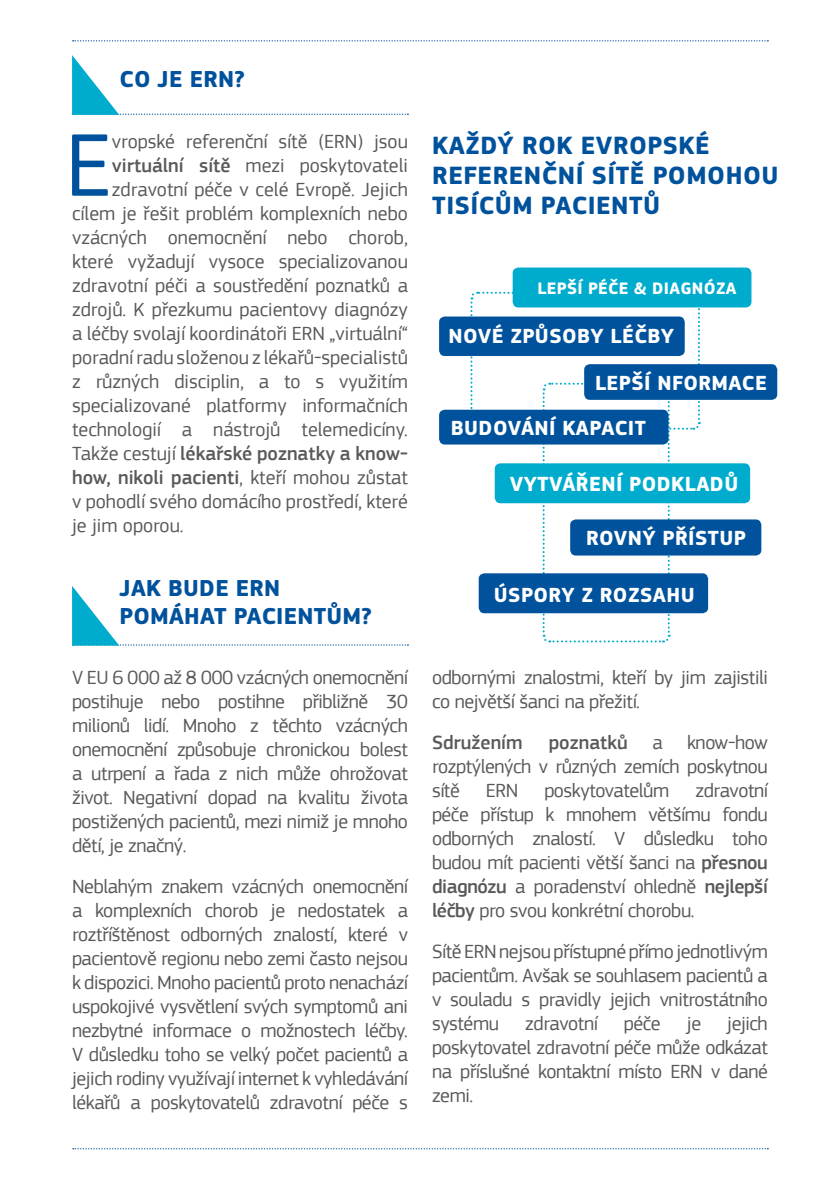
<style>
.page{position:relative;width:840px;height:1191px;background:#fff}
.page>*{position:absolute;margin:0;border:0;box-sizing:border-box;transform-origin:0 0}
.t1{font:92.4px "EC Square Sans Pro";color:#00529c}
.t2{font:700 26px/30px "EC Square Sans Pro";letter-spacing:.02em;color:#00529c}
.t3{font:700 24px/28px "EC Square Sans Pro";letter-spacing:.01em;color:#00529c}
.t4{font:700 21.2px "EC Square Sans Pro";letter-spacing:.02em;color:#fff}
.t5{font:20px/24px "EC Square Sans Pro";color:#58595b;text-align:justify}
.t6{font:20px/24px "EC Square Sans Pro";letter-spacing:-.02em;color:#58595b}
.t7{font:500 20px "EC Square Sans Pro";color:#58595b}
.t8{font:700 17.2px "EC Square Sans Pro";letter-spacing:.02em;color:#fff}
.s1{font-weight:500}
.s2{font-weight:400}
</style>
<div class="page">
<svg style="left:73px;top:40px;width:694px;height:1px"></svg>
<svg style="left:73px;top:1148px;width:694px;height:1px"></svg>
<svg style="left:72px;top:55px;width:336px;height:60px"></svg>
<svg style="left:72px;top:586px;width:336px;height:59px"></svg>
<svg style="left:469px;top:291px;width:231px;height:352px"></svg>
<div style="left:512px;top:267px;width:239px;height:40px;background:#00accd;border-radius:6px"></div>
<div style="left:584px;top:364px;width:192px;height:36px;background:#00529c;border-radius:6px"></div>
<div style="left:478px;top:573px;width:229px;height:40px;background:#00529c;border-radius:6px"></div>
<div style="left:570px;top:519px;width:191px;height:36px;background:#00529c;border-radius:6px"></div>
<div style="left:439px;top:316px;width:245px;height:40px;background:#00529c;border-radius:6px"></div>
<div style="left:494px;top:463px;width:255px;height:40px;background:#00accd;border-radius:6px"></div>
<div style="left:439px;top:410px;width:229px;height:34px;background:#00529c;border-radius:6px"></div>
<p class="t3" style="left:119px;top:66px;width:127px">CO JE ERN?</p>
<h1 class="t1" style="left:65px;top:111px;width:48px">E</h1>
<p class="t5" style="left:112px;top:129px;width:297px">vropské referenční sítě (ERN) jsou</p>
<p class="t5" style="left:112px;top:153px;width:297px"><span class="s1">virtuální sítě</span> mezi poskytovateli</p>
<p class="t5" style="left:112px;top:177px;width:297px">zdravotní péče v celé Evropě. Jejich</p>
<p class="t5" style="left:72px;top:201px;width:337px">cílem je řešit problém komplexních nebo</p>
<p class="t5" style="left:72px;top:225px;width:337px">vzácných onemocnění nebo chorob,</p>
<p class="t5" style="left:72px;top:249px;width:337px">které vyžadují vysoce specializovanou</p>
<p class="t5" style="left:72px;top:273px;width:337px">zdravotní péči a soustředění poznatků a</p>
<p class="t5" style="left:72px;top:297px;width:337px">zdrojů. K přezkumu pacientovy diagnózy</p>
<p class="t5" style="left:72px;top:321px;width:337px">a léčby svolají koordinátoři ERN „virtuální“</p>
<p class="t5" style="left:72px;top:345px;width:337px">poradní radu složenou z lékařů-specialistů</p>
<p class="t5" style="left:72px;top:369px;width:337px">z různých disciplin, a to s využitím</p>
<p class="t5" style="left:72px;top:393px;width:337px">specializované platformy informačních</p>
<p class="t5" style="left:72px;top:417px;width:337px">technologií a nástrojů telemedicíny.</p>
<p class="t7" style="left:72px;top:441px;width:337px"><span class="s2">Takže cestují</span> lékařské poznatky a know-</p>
<p class="t7" style="left:72px;top:465px;width:337px">how, nikoli pacienti<span class="s2">, kteří mohou zůstat</span></p>
<p class="t5" style="left:72px;top:489px;width:337px">v pohodlí svého domácího prostředí, které</p>
<p class="t5" style="left:72px;top:513px;width:113px">je jim oporou.</p>
<p class="t3" style="left:119px;top:574px;width:254px">JAK BUDE ERN<br>POMÁHAT PACIENTŮM?</p>
<p class="t5" style="left:72px;top:665px;width:337px">V EU 6 000 až 8 000 vzácných onemocnění postihuje nebo postihne přibližně 30 milionů lidí. Mnoho z těchto vzácných onemocnění způsobuje chronickou bolest a utrpení a řada z nich může ohrožovat život. Negativní dopad na kvalitu života postižených pacientů, mezi nimiž je mnoho dětí, je značný.</p>
<p class="t5" style="left:72px;top:874px;width:337px">Neblahým znakem vzácných onemocnění a komplexních chorob je nedostatek a roztříštěnost odborných znalostí, které v pacientově regionu nebo zemi často nejsou k dispozici. Mnoho pacientů proto nenachází uspokojivé vysvětlení svých symptomů ani nezbytné informace o možnostech léčby.<br>V důsledku toho se velký počet pacientů a jejich rodiny využívají internet k vyhledávání lékařů a poskytovatelů zdravotní péče s</p>
<h2 class="t2" style="left:432px;top:132px;width:347px">KAŽDÝ ROK EVROPSKÉ<br>REFERENČNÍ SÍTĚ POMOHOU<br>TISÍCŮM PACIENTŮ</h2>
<p class="t8" style="left:537px;top:278px;width:200px">LEPŠÍ PÉČE &amp; DIAGNÓZA</p>
<p class="t4" style="left:448px;top:323px;width:227px">NOVÉ ZPŮSOBY LÉČBY</p>
<p class="t4" style="left:594px;top:370px;width:173px">LEPŠÍ NFORMACE</p>
<p class="t4" style="left:450px;top:415px;width:196px">BUDOVÁNÍ KAPACIT</p>
<p class="t4" style="left:509px;top:471px;width:230px">VYTVÁŘENÍ PODKLADŮ</p>
<p class="t4" style="left:585px;top:526px;width:161px">ROVNÝ PŘÍSTUP</p>
<p class="t4" style="left:493px;top:582px;width:202px">ÚSPORY Z ROZSAHU</p>
<p class="t6" style="left:432px;top:665px;width:337px">odbornými znalostmi, kteří by jim zajistili co největší šanci na přežití.</p>
<p class="t7" style="left:432px;top:730px;width:92px">Sdružením</p>
<p class="t5" style="left:432px;top:730px;width:337px;text-indent:117px"><span class="s1">poznatků</span> a know-how rozptýlených v různých zemích poskytnou sítě</p>
<p class="t5" style="left:432px;top:778px;width:337px;text-indent:263px">zdravotní péče přístup k mnohem většímu fondu odborných znalostí. V důsledku toho budou mít pacienti větší šanci na <span class="s1">přesnou diagnózu</span> a poradenství ohledně <span class="s1">nejlepší léčby</span> pro svou konkrétní chorobu.</p>
<p class="t5" style="left:432px;top:939px;width:337px">Sítě ERN nejsou přístupné přímo jednotlivým pacientům. Avšak se souhlasem pacientů a v souladu s pravidly jejich vnitrostátního systému</p>
<p class="t5" style="left:485px;top:778px;width:34px">ERN</p>
<p class="t6" style="left:544px;top:778px;width:126px">poskytovatelům</p>
<p class="t6" style="left:525px;top:1011px;width:74px">zdravotní</p>
<p class="t5" style="left:623px;top:1011px;width:38px">péče</p>
<p class="t5" style="left:686px;top:1011px;width:16px">je</p>
<p class="t5" style="left:432px;top:1011px;width:337px;text-indent:295px">jejich poskytovatel zdravotní péče může odkázat na příslušné kontaktní místo ERN v dané zemi.</p>
</div>
